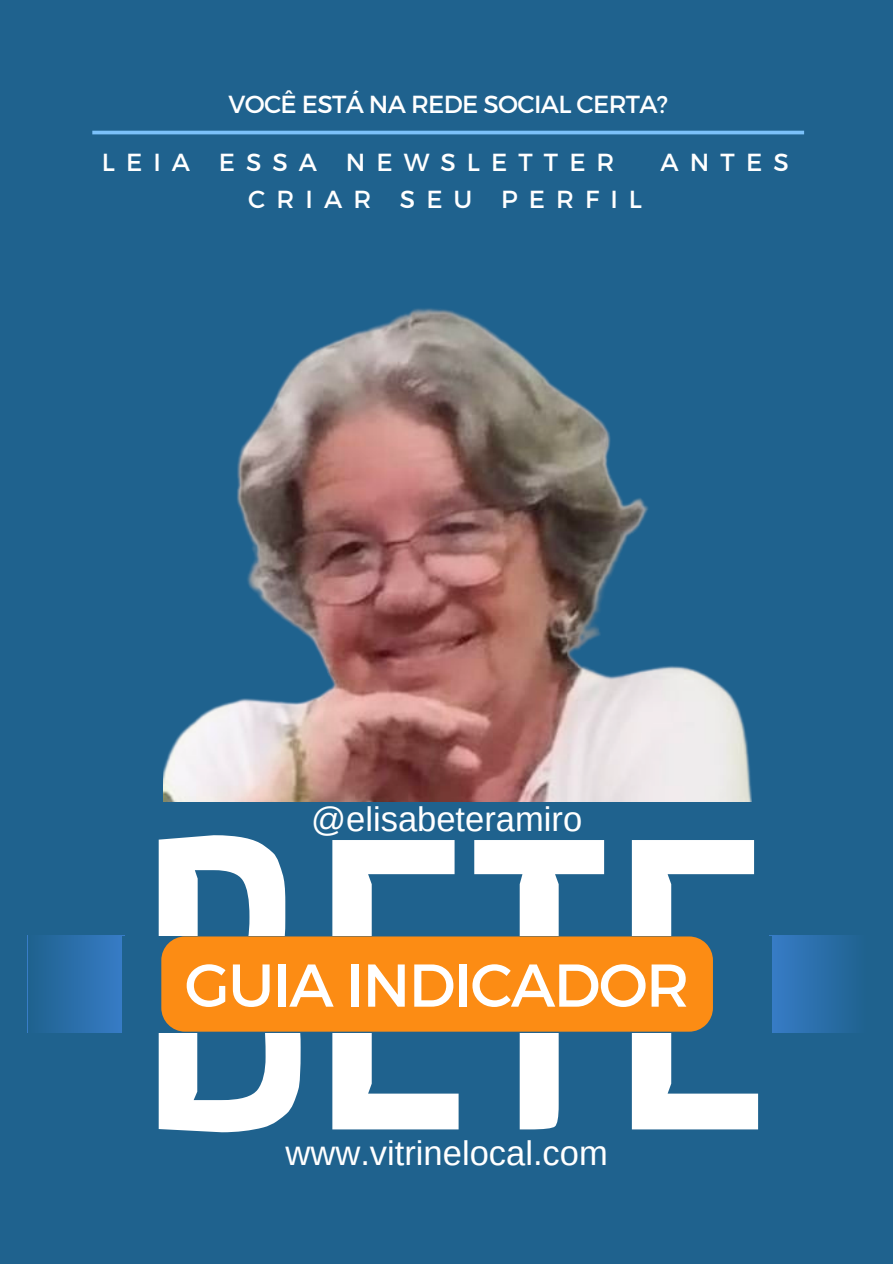
<style>
.page{position:relative;width:893px;height:1264px;background:#fff}
.page>*{position:absolute;margin:0;border:0;box-sizing:border-box;transform-origin:0 0}
.t1{font:700 401.85px "Economica";color:#fff}
.t2{font:60.3px "Montserrat";letter-spacing:-.025em;color:#fff}
.t3{font:34.5px "Arimo";color:#fff}
.t4{font:24.75px "Montserrat";letter-spacing:.45em;color:#fff}
.t5{font:24.75px "Montserrat";letter-spacing:-.025em;color:#fff}
</style>
<div class="page">
<div style="left:0;top:0;width:892px;height:1263px;background:#1f628e"></div>
<img style="left:164px;top:308px;width:587px;height:494px">
<div style="left:769px;top:935px;width:97px;height:97px;background:linear-gradient(to right,#367ac3,#206391)"></div>
<div style="left:28px;top:935px;width:96px;height:97px;background:linear-gradient(to right,#1f628e,#377cc6)"></div>
<div style="left:122px;top:935px;width:649px;height:97px;background:#1f628e"></div>
<div style="left:161px;top:936px;width:552px;height:95px;background:#fc8c14"></div>
<hr style="left:92px;top:131px;width:712px;height:3px;background:#7bc1fa">
<p class="t5" style="left:228px;top:88px;width:441px">VOCÊ ESTÁ NA REDE SOCIAL CERTA?</p>
<h1 class="t4" style="left:102px;top:146px;width:514px">LEIA ESSA NEWSLETTER</h1>
<h1 class="t4" style="left:660px;top:146px;width:129px">ANTES</h1>
<h1 class="t4" style="left:248px;top:183px;width:395px">CRIAR SEU PERFIL</h1>
<p class="t3" style="left:311px;top:799px;width:272px">@elisabeteramiro</p>
<p class="t1" style="left:134px;top:748px;width:637px">BETE</p>
<p class="t2" style="left:185px;top:946px;width:506px">GUIA INDICADOR</p>
<h3 class="t3" style="left:285px;top:1133px;width:323px">www.vitrinelocal.com</h3>
</div>
